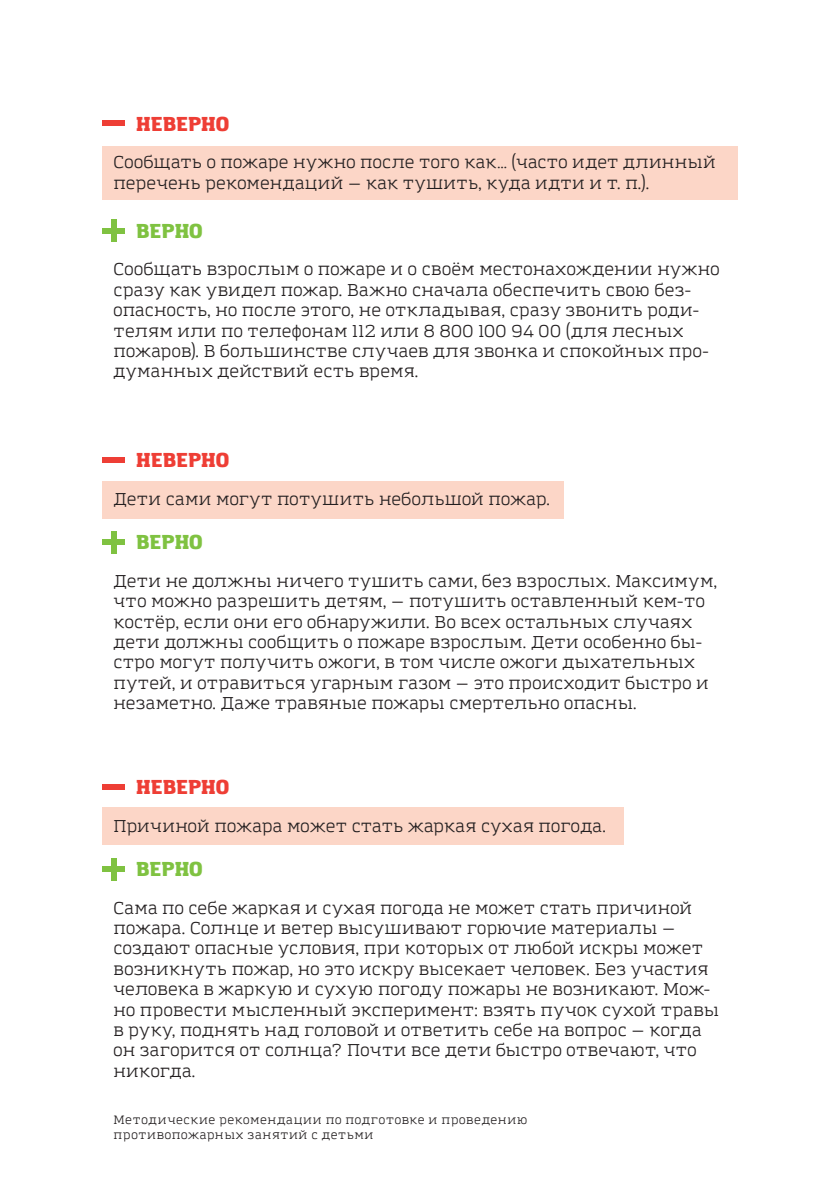
<style>
.page{position:relative;width:840px;height:1191px;background:#fff}
.page>*{position:absolute;margin:0;border:0;box-sizing:border-box;transform-origin:0 0}
.t1{font:900 20px "Amazing Grotesk";letter-spacing:-.005em;color:#ee3e35}
.t2{font:900 20px "Amazing Grotesk";letter-spacing:-.005em;color:#7fc241}
.t3{font:17px/20.4px "Amazing Grotesk";letter-spacing:.015em;color:#231f20}
.t4{font:12px/14.4px "Amazing Grotesk";letter-spacing:.055em;color:#231f20}
</style>
<div class="page">
<div style="left:102px;top:120px;width:23px;height:6px;background:#ee3e35"></div>
<div style="left:102px;top:457px;width:23px;height:6px;background:#ee3e35"></div>
<div style="left:102px;top:784px;width:23px;height:6px;background:#ee3e35"></div>
<div style="left:102px;top:228px;width:23px;height:6px;background:#7fc241"></div>
<div style="left:102px;top:539px;width:23px;height:6px;background:#7fc241"></div>
<div style="left:102px;top:866px;width:23px;height:6px;background:#7fc241"></div>
<div style="left:111px;top:219px;width:5px;height:23px;background:#7fc241"></div>
<div style="left:111px;top:531px;width:5px;height:23px;background:#7fc241"></div>
<div style="left:111px;top:858px;width:5px;height:22px;background:#7fc241"></div>
<div style="left:102px;top:481px;width:462px;height:37px;background:#fcd6c7"></div>
<div style="left:102px;top:807px;width:520px;height:38px;background:#fcd6c7"></div>
<div style="left:102px;top:146px;width:635px;height:54px;background:#fcd6c7"></div>
<p class="t1" style="left:136px;top:111px;width:94px">НЕВЕРНО</p>
<p class="t3" style="left:113px;top:152px;width:603px">Сообщать о пожаре нужно после того как… (часто идет длинный перечень рекомендаций — как тушить, куда идти и т. п.).</p>
<p class="t2" style="left:136px;top:218px;width:68px">ВЕРНО</p>
<p class="t3" style="left:113px;top:259px;width:607px">Сообщать взрослым о пожаре и о своём местонахождении нужно сразу как увидел пожар. Важно сначала обеспечить свою без&shy;опасность, но после этого, не откладывая, сразу звонить роди&shy;телям или по телефонам 112 или 8 800 100 94 00 (для лесных пожаров). В большинстве случаев для звонка и спокойных про&shy;думанных действий есть время.</p>
<p class="t1" style="left:136px;top:447px;width:94px">НЕВЕРНО</p>
<p class="t3" style="left:113px;top:489px;width:438px">Дети сами могут потушить небольшой пожар.</p>
<p class="t2" style="left:136px;top:529px;width:68px">ВЕРНО</p>
<p class="t3" style="left:113px;top:571px;width:605px">Дети не должны ничего тушить сами, без взрослых. Максимум, что можно разрешить детям, — потушить оставленный кем-то костёр, если они его обнаружили. Во всех остальных случаях дети должны сообщить о пожаре взрослым. Дети особенно бы&shy;стро могут получить ожоги, в том числе ожоги дыхательных путей, и отравиться угарным газом — это происходит быстро и незаметно. Даже травяные пожары смертельно опасны.</p>
<p class="t1" style="left:136px;top:774px;width:94px">НЕВЕРНО</p>
<p class="t3" style="left:113px;top:816px;width:493px">Причиной пожара может стать жаркая сухая погода.</p>
<p class="t2" style="left:136px;top:856px;width:68px">ВЕРНО</p>
<p class="t3" style="left:113px;top:897px;width:606px">Сама по себе жаркая и сухая погода не может стать причиной пожара. Солнце и ветер высушивают горючие материалы — создают опасные условия, при которых от любой искры может возникнуть пожар, но это искру высекает человек. Без участия человека в жаркую и сухую погоду пожары не возникают. Мож&shy;но провести мысленный эксперимент: взять пучок сухой травы в руку, поднять над головой и ответить себе на вопрос — когда он загорится от солнца? Почти все дети быстро отвечают, что никогда.</p>
<p class="t4" style="left:113px;top:1113px;width:415px">Методические рекомендации по подготовке и проведению противопожарных занятий с детьми</p>
</div>
